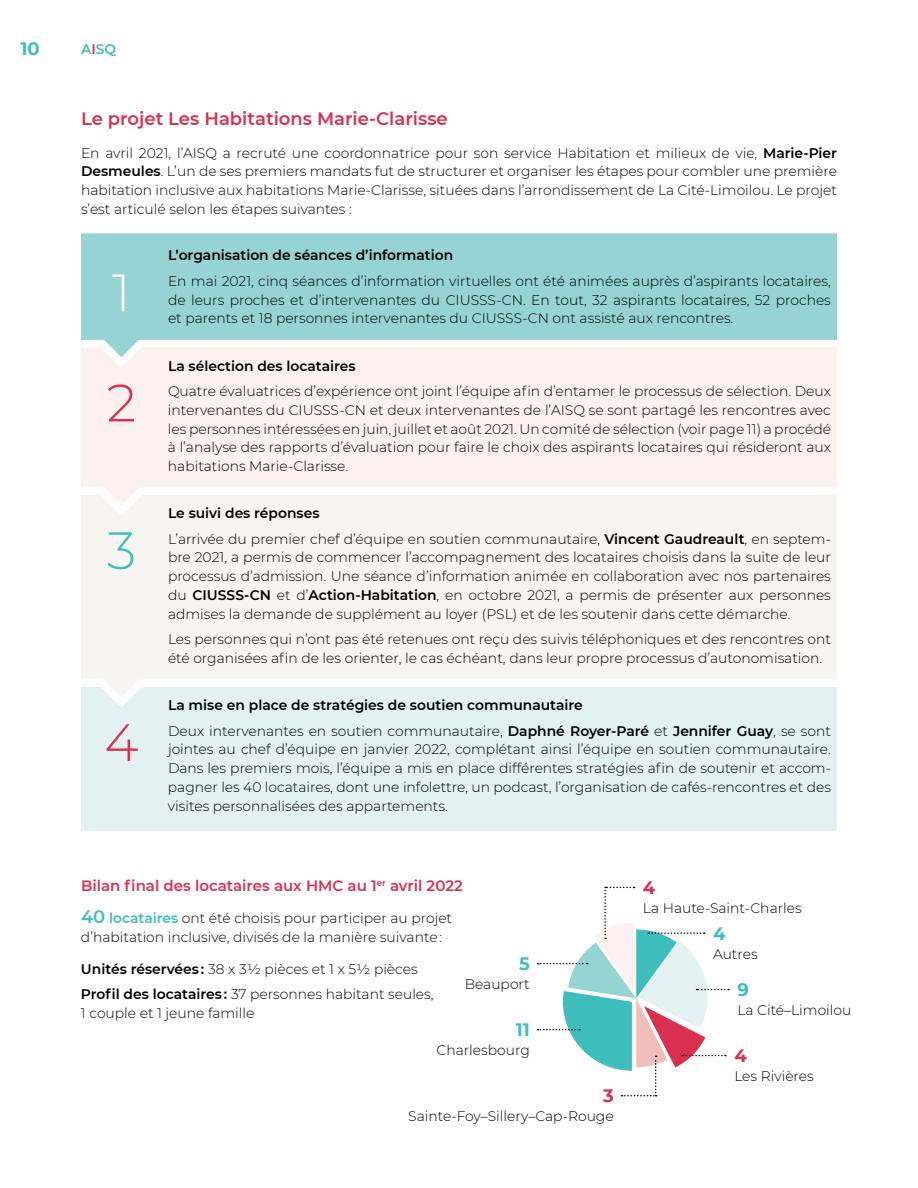
<style>
.page{position:relative;width:918px;height:1188px;background:#fff}
.page>*{position:absolute;margin:0;border:0;box-sizing:border-box;transform-origin:0 0}
.t1{font:300 52.5px "Montserrat";color:#d9304f}
.t2{font:300 52.5px "Montserrat";color:#fff}
.t3{font:300 52.5px "Montserrat";color:#3ebdbd}
.t4{font:600 18px "Montserrat";color:#d9304f}
.t5{font:700 18px "Montserrat";color:#3ebdbd}
.t6{font:700 18px "Montserrat";color:#d9304f}
.t7{font:600 15px "Montserrat";color:#d9304f}
.t8{font:300 13.8px/18.8px "Montserrat";color:#000}
.t9{font:600 13.8px/25.5px "Montserrat";color:#000}
.t10{font:600 13.8px "Montserrat";color:#3ebdbd}
.s1{color:#d9304f}
.s2{font-weight:600}
.s3{font-weight:300}
.s4{font-weight:600;font-size:18px;color:#3ebdbd}
.s5{font-weight:600;color:#3ebdbd}
</style>
<div class="page">
<div style="left:81px;top:233px;width:756px;height:107px;background:#95d3d4"></div>
<div style="left:81px;top:347px;width:756px;height:140px;background:#fcf1ef"></div>
<div style="left:81px;top:495px;width:756px;height:184px;background:#f7f5f2"></div>
<div style="left:81px;top:687px;width:756px;height:144px;background:#e2f2f1"></div>
<svg style="left:95px;top:319px;width:53px;height:49px"></svg>
<svg style="left:95px;top:467px;width:53px;height:49px"></svg>
<svg style="left:95px;top:659px;width:53px;height:49px"></svg>
<svg style="left:538px;top:887px;width:191px;height:209px"></svg>
<h2 class="t5" style="left:20px;top:36px;width:21px">10</h2>
<p class="t10" style="left:81px;top:39px;width:37px">A<span class="s1">I</span>SQ</p>
<h2 class="t4" style="left:81px;top:106px;width:368px">Le projet Les H abitations M arie-Clarisse</h2>
<p class="t8" style="left:81px;top:143px;width:758px;text-align:justify">E n avril 2021, l’AISQ a recruté une coordonnatrice pour son service H abitation et milieux de vie, <span class="s2">Marie-Pier Desmeules</span>. L’un de ses premiers mandats fut de structurer et organiser les étapes pour combler une première habitation inclusive aux habitations M arie-Clarisse, situées dans l’arrondissement de La Cité-Limoilou. Le projet s’est articulé selon les étapes suivantes :</p>
<h1 class="t2" style="left:112px;top:257px;width:20px">1</h1>
<h1 class="t1" style="left:107px;top:367px;width:31px">2</h1>
<h1 class="t3" style="left:107px;top:515px;width:31px">3</h1>
<h1 class="t1" style="left:104px;top:707px;width:36px">4</h1>
<p class="t9" style="left:168px;top:242px;width:287px">L’organisation de séances d’information</p>
<p class="t8" style="left:168px;top:271px;width:664px">E n mai 2021, cinq séances d’information virtuelles ont été animées auprès d’aspirants locataires, de leurs proches et d’intervenantes du CIUSSS</p>
<p class="t8" style="left:496px;top:290px;width:336px">-CN . E n tout, 32 aspirants locataires, 52 proches</p>
<p class="t8" style="left:168px;top:309px;width:313px">et parents et 18 personnes intervenantes du CIUSSS</p>
<p class="t8" style="left:522px;top:309px;width:212px">-CN ont assisté aux rencontres.</p>
<p class="t9" style="left:168px;top:352px;width:189px">La sélection des locataires</p>
<p class="t8" style="left:168px;top:381px;width:665px">Quatre évaluatrices d’expérience ont joint l’équipe afin d’entamer le processus de sélection. Deux intervenantes du CIUSSS</p>
<p class="t8" style="left:168px;top:400px;width:665px;text-align:justify;text-indent:171px">-CN et deux intervenantes de l’AISQ se sont partagé les rencontres avec les personnes intéressées en juin, juillet et août 2021. U n comité de sélection (voir page 11) a procédé à l’analyse des rapports d’évaluation pour faire le choix des aspirants locataires qui résideront aux habitations M arie-Clarisse.</p>
<p class="t8" style="left:168px;top:500px;width:664px;line-height:25.5px"><span class="s2">Le suivi des réponses<br></span>L’arrivée du premier chef d’équipe en soutien communautaire, <span class="s2">Vincent Gaudreault</span>, en septem-</p>
<p class="t8" style="left:168px;top:548px;width:665px;text-align:justify">bre 2021, a permis de commencer l’accompagnement des locataires choisis dans la suite de leur processus d’admission. U ne séance d’information animée en collaboration avec nos partenaires du <span class="s2">CIUSSS</span></p>
<p class="t8" style="left:168px;top:585px;width:664px;text-indent:109px">et d’<span class="s2">Action-H abitation</span>, en octobre 2021, a permis de présenter aux personnes admises la demande de supplément au loyer (PSL) et de les soutenir dans cette démarche.</p>
<p class="t8" style="left:168px;top:629px;width:664px">Les personnes qui n’ont pas été retenues ont reçu des suivis téléphoniques et des rencontres ont été organisées afin de les orienter, le cas échéant, dans leur propre processus d’autonomisation.</p>
<p class="t9" style="left:244px;top:582px;width:17px">-CN</p>
<p class="t9" style="left:168px;top:692px;width:665px">La mise en place de stratégies de soutien communautaire<br><span class="s3">Deux intervenantes en soutien communautaire,</span> Daphné Royer-Paré <span class="s3">et</span> Jennifer Guay<span class="s3">, se sont</span></p>
<p class="t8" style="left:168px;top:740px;width:665px;text-align:justify">jointes au chef d’équipe en janvier 2022, complétant ainsi l’équipe en soutien communautaire.<br>Dans les premiers mois, l’équipe a mis en place différentes stratégies afin de soutenir et accom&shy;pagner les 40 locataires, dont une infolettre, un podcast, l’organisation de cafés-rencontres et des visites personnalisées des appartements.</p>
<p class="t7" style="left:81px;top:875px;width:238px">Bilan final des locataires aux HMC</p>
<p class="t7" style="left:348px;top:875px;width:117px">au 1<sup>er</sup> avril 2022</p>
<p class="t8" style="left:81px;top:908px;width:373px"><span class="s4">40</span> <span class="s5">locataires</span> ont été choisis pour participer au projet d’habitation inclusive, divisés de la manière suivante :</p>
<p class="t8" style="left:81px;top:956px;width:354px;line-height:25.5px"><span class="s2">U nités réservées :</span> 38 x 3½ pièces et 1 x 5½ pièces<br><span class="s2">Profil des locataires :</span> 37 personnes habitant seules,</p>
<p class="t8" style="left:81px;top:1003px;width:175px">1 couple et 1 jeune famille</p>
<h2 class="t5" style="left:519px;top:951px;width:12px">5</h2>
<p class="t8" style="left:465px;top:974px;width:67px">Beauport</p>
<h2 class="t5" style="left:516px;top:1017px;width:16px">11</h2>
<p class="t8" style="left:437px;top:1040px;width:95px">Charlesbourg</p>
<h2 class="t6" style="left:603px;top:1083px;width:12px">3</h2>
<p class="t8" style="left:408px;top:1106px;width:207px">Sainte-Foy–Sillery–Cap-Rouge</p>
<h2 class="t6" style="left:643px;top:875px;width:14px">4</h2>
<p class="t8" style="left:643px;top:898px;width:160px">La H aute-Saint-Charles</p>
<h2 class="t5" style="left:713px;top:920px;width:14px">4</h2>
<p class="t8" style="left:713px;top:944px;width:46px">Autres</p>
<h2 class="t5" style="left:737px;top:977px;width:13px">9</h2>
<p class="t8" style="left:737px;top:1000px;width:116px">La Cité–Limoilou</p>
<h2 class="t6" style="left:734px;top:1043px;width:14px">4</h2>
<p class="t8" style="left:734px;top:1066px;width:81px">Les R ivières</p>
</div>
